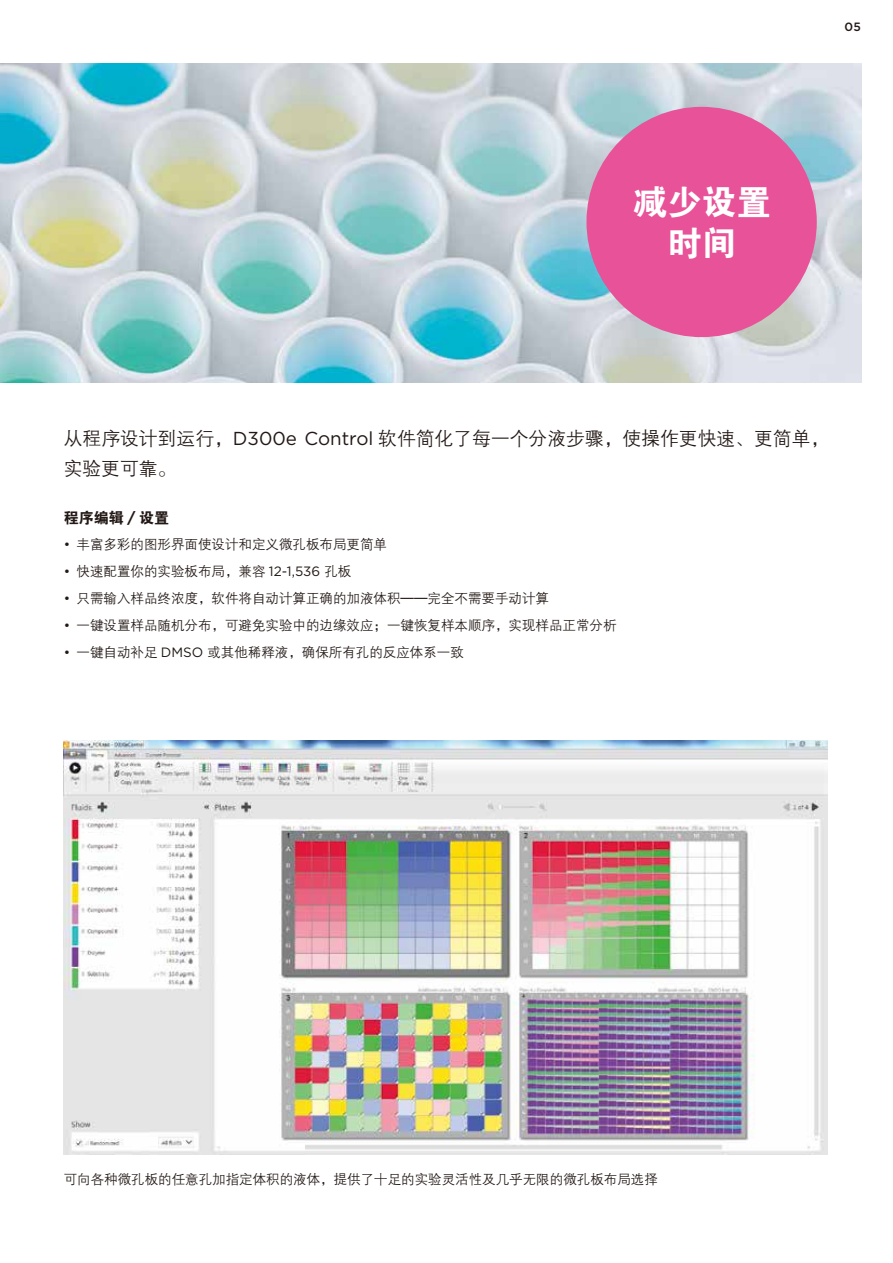
<style>
.page{position:relative;width:893px;height:1263px;background:#fff}
.page>*{position:absolute;margin:0;border:0;box-sizing:border-box;transform-origin:0 0}
.t1{font:34.5px/41.4px "FZDHTJW GB1 0";color:#fff;text-align:center}
.t2{font:18.75px/30px "FZZDXJW GB1 0";color:#221815}
.t3{font:15px "FZDHTJW GB1 0";color:#221815}
.t4{font:13.5px "FZZDXJW GB1 0";color:#221815}
.t5{font:500 12px "Gotham";color:#221815}
.s1{font-family:"Gotham"}
.s2{font-family:"Gotham";font-weight:700}
</style>
<div class="page">
<img style="left:0;top:64px;width:861px;height:319px">
<img style="left:64px;top:741px;width:763px;height:414px">
<div style="left:586px;top:107px;width:231px;height:230px;background:#e85298;border-radius:50%"></div>
<h1 class="t1" style="left:633px;top:182px;width:139px">减少设置时间</h1>
<p class="t5" style="left:844px;top:19px;width:18px">05</p>
<h2 class="t2" style="left:64px;top:424px;width:767px">从程序设计到运行，<span class="s1">D300e Control</span> 软件简化了每一个分液步骤，使操作更快速、更简单，实验更可靠。</h2>
<p class="t3" style="left:64px;top:510px;width:107px">程序编辑 <span class="s2">/</span> 设置</p>
<p class="t4" style="left:64px;top:537px;width:325px"><span class="s1">•</span> 丰富多彩的图形界面使设计和定义微孔板布局更简单</p>
<p class="t4" style="left:64px;top:564px;width:289px"><span class="s1">•</span> 快速配置你的实验板布局，兼容 <span class="s1">12-1,536</span> 孔板</p>
<p class="t4" style="left:64px;top:591px;width:487px"><span class="s1">•</span> 只需输入样品终浓度，软件将自动计算正确的加液体积——完全不需要手动计算</p>
<p class="t4" style="left:64px;top:618px;width:554px"><span class="s1">•</span> 一键设置样品随机分布，可避免实验中的边缘效应；一键恢复样本顺序，实现样品正常分析</p>
<p class="t4" style="left:64px;top:645px;width:402px"><span class="s1">•</span> 一键自动补足 <span class="s1">DMSO</span> 或其他稀释液，确保所有孔的反应体系一致</p>
<p class="t4" style="left:64px;top:1172px;width:596px">可向各种微孔板的任意孔加指定体积的液体，提供了十足的实验灵活性及几乎无限的微孔板布局选择</p>
</div>
